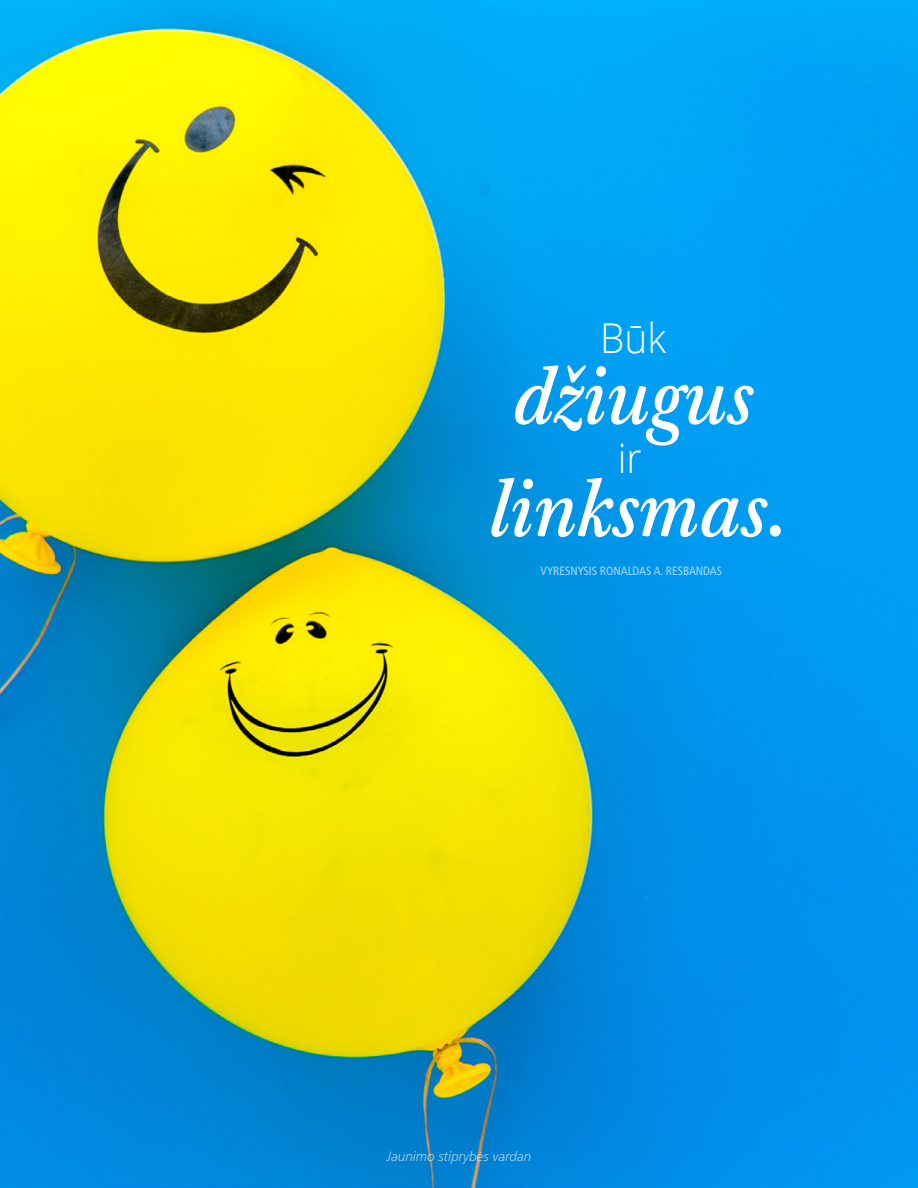
<style>
.page{position:relative;width:918px;height:1188px;background:#fff}
.page>*{position:absolute;margin:0;border:0;box-sizing:border-box;transform-origin:0 0}
.artcl13_p1_figure_im{font:italic 500 78.15px "Mc Kaylds Lat";color:#fff;scale:.94 1}
.artcl13_p1_figure_im-2{font:300 41.1px "Dots Solidlds Lat";color:#fff;scale:.94 1}
.t1{font:italic 300 13.5px "Frutigerlds Lat";color:#fff}
.t2{font:condensed 12px "Frutigerlds Lat";color:#fff}
</style>
<div class="page">
<img style="left:0;top:0;width:918px;height:1188px">
<p class="artcl13_p1_figure_im-2" style="left:600px;top:308px;width:72px">Būk</p>
<p class="artcl13_p1_figure_im" style="left:513px;top:334px;width:257px">džiugus</p>
<p class="artcl13_p1_figure_im-2" style="left:618px;top:428px;width:27px">ir</p>
<p class="artcl13_p1_figure_im" style="left:489px;top:446px;width:321px">linksmas.</p>
<p class="t2" style="left:541px;top:561px;width:183px">VYRESNYSIS RONALDAS A. RESBANDAS</p>
<p class="t1" style="left:387px;top:1146px;width:146px">Jaunimo stiprybės vardan</p>
</div>
